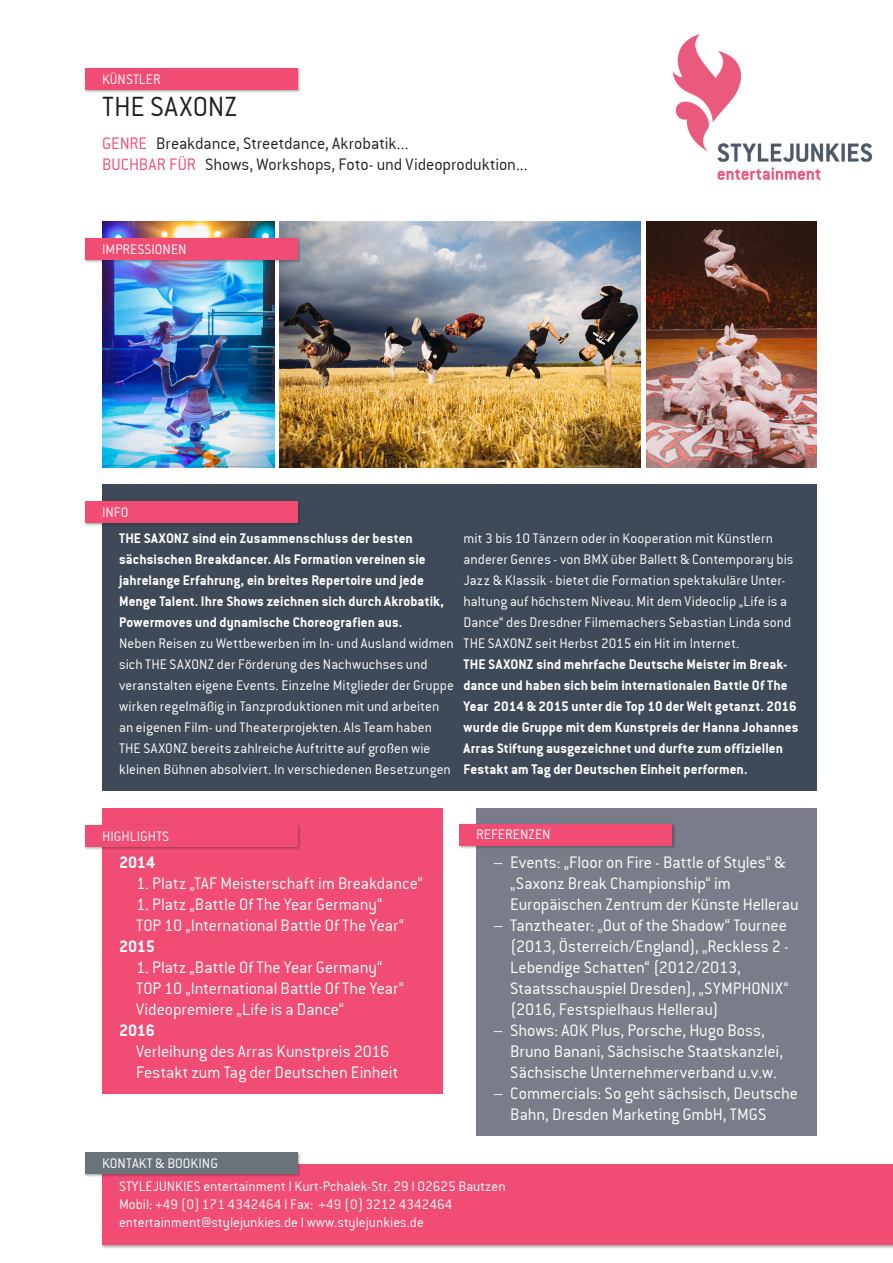
<style>
.page{position:relative;width:893px;height:1263px;background:#fff}
.page>*{position:absolute;margin:0;border:0;box-sizing:border-box;transform-origin:0 0}
.t1{font:30px "Conduit ITCTT Light";letter-spacing:.005em;color:#231f20}
.t2{font:18px/21px "Conduit ITCTT Light";letter-spacing:-.005em;color:#fff}
.t3{font:18px "Conduit ITCTT Light";letter-spacing:-.005em;color:#231f20}
.t4{font:18px "Conduit ITCTT Bold";letter-spacing:-.01em;color:#fff}
.t5{font:18px "Conduit ITCTT Light";color:#f04c74}
.t6{font:15px/21px "Conduit ITCTT Light";color:#fff}
.t7{font:15px/21px "Conduit ITCTT Bold";letter-spacing:.005em;color:#fff}
.s1{color:#f04c74}
</style>
<div class="page">
<img style="left:672px;top:34px;width:201px;height:146px">
<div style="left:102px;top:485px;width:714px;height:306px;background:#3e4a58"></div>
<div style="left:102px;top:808px;width:340px;height:285px;background:#f04c74"></div>
<div style="left:476px;top:808px;width:340px;height:327px;background:#7a7d89"></div>
<img style="left:102px;top:221px;width:173px;height:247px">
<img style="left:280px;top:221px;width:361px;height:247px">
<img style="left:647px;top:221px;width:169px;height:247px">
<div style="left:102px;top:1163px;width:791px;height:85px;background:#231f20;opacity:.35"></div>
<div style="left:102px;top:1164px;width:791px;height:81px;background:#f04c74"></div>
<div style="left:85px;top:1152px;width:216px;height:25px;background:#231f20;opacity:.35"></div>
<div style="left:85px;top:1152px;width:213px;height:22px;background:#697379"></div>
<div style="left:85px;top:68px;width:216px;height:25px;background:#231f20;opacity:.35"></div>
<div style="left:85px;top:68px;width:213px;height:21px;background:#f04c74"></div>
<div style="left:459px;top:823px;width:216px;height:26px;background:#231f20;opacity:.35"></div>
<div style="left:459px;top:824px;width:213px;height:21px;background:#f04c74"></div>
<div style="left:85px;top:501px;width:216px;height:26px;background:#231f20;opacity:.35"></div>
<div style="left:85px;top:502px;width:213px;height:21px;background:#f04c74"></div>
<div style="left:85px;top:238px;width:216px;height:25px;background:#231f20;opacity:.35"></div>
<div style="left:85px;top:238px;width:213px;height:21px;background:#f04c74"></div>
<div style="left:85px;top:824px;width:216px;height:26px;background:#231f20;opacity:.35"></div>
<div style="left:85px;top:825px;width:213px;height:21px;background:#f04c74"></div>
<p class="t6" style="left:102px;top:68px;width:24px">Künstler</p>
<h1 class="t1" style="left:102px;top:89px;width:137px">THE SAXONZ</h1>
<p class="t5" style="left:102px;top:133px;width:19px">Genre</p>
<p class="t3" style="left:156px;top:133px;width:254px">Breakdance, Streetdance, Akrobatik...</p>
<p class="t5" style="left:102px;top:154px;width:20px">Buchbar</p>
<p class="t3" style="left:169px;top:154px;width:360px"><span class="s1">für</span> Shows, Workshops, Foto- und Videoproduktion...</p>
<p class="t6" style="left:102px;top:238px;width:12px">Impressionen</p>
<p class="t6" style="left:102px;top:502px;width:12px">Info</p>
<p class="t7" style="left:119px;top:527px;width:326px">THE SAXONZ sind ein Zusammenschluss der besten sächsischen Breakdancer. Als Formation vereinen sie jahrelange Erfahrung, ein breites Repertoire und jede Menge Talent. Ihre Shows zeichnen sich durch Akrobatik, Powermoves und dynamische Choreografien aus.</p>
<p class="t6" style="left:119px;top:632px;width:336px">Neben Reisen zu Wettbewerben im In- und Ausland widmen sich THE SAXONZ der Förderung des Nachwuchses und veranstalten eigene Events. Einzelne Mitglieder der Gruppe wirken regelmäßig in Tanzproduktionen mit und arbeiten an eigenen Film- und Theaterprojekten. Als Team haben THE SAXONZ bereits zahlreiche Auftritte auf großen wie kleinen Bühnen absolviert. In verschiedenen Besetzungen</p>
<p class="t6" style="left:463px;top:527px;width:332px">mit 3 bis 10 Tänzern oder in Kooperation mit Künstlern anderer Genres - von BMX über Ballett &amp; Contemporary bis Jazz &amp; Klassik - bietet die Formation spektakuläre Unter&shy;haltung auf höchstem Niveau. Mit dem Videoclip „Life is a Dance“ des Dresdner Filmemachers Sebastian Linda sond THE SAXONZ seit Herbst 2015 ein Hit im Internet.</p>
<p class="t7" style="left:463px;top:653px;width:336px">THE SAXONZ sind mehrfache Deutsche Meister im Break&shy;dance und haben sich beim internationalen Battle Of The Year 2014 &amp; 2015 unter die Top 10 der Welt getanzt. 2016 wurde die Gruppe mit dem Kunstpreis der Hanna Johannes Arras Stiftung ausgezeichnet und durfte zum offiziellen Festakt am Tag der Deutschen Einheit performen.</p>
<p class="t6" style="left:102px;top:825px;width:16px">Highlights</p>
<p class="t4" style="left:119px;top:852px;width:38px">2014</p>
<p class="t2" style="left:136px;top:873px;width:289px">1. Platz „TAF Meisterschaft im Breakdance“</p>
<p class="t2" style="left:136px;top:894px;width:270px">1. Platz „Battle Of The Year Germany“<br>TOP 10 „International Battle Of The Year“</p>
<p class="t4" style="left:119px;top:936px;width:37px">2015</p>
<p class="t2" style="left:136px;top:957px;width:270px">1. Platz „Battle Of The Year Germany“<br>TOP 10 „International Battle Of The Year“<br>Videopremiere „Life is a Dance“</p>
<p class="t4" style="left:119px;top:1020px;width:37px">2016</p>
<p class="t2" style="left:136px;top:1041px;width:264px">Verleihung des Arras Kunstpreis 2016<br>Festakt zum Tag der Deutschen Einheit</p>
<p class="t6" style="left:102px;top:1152px;width:16px">Kontakt</p>
<p class="t6" style="left:155px;top:1152px;width:28px">&amp; Booking</p>
<p class="t6" style="left:476px;top:824px;width:16px">Referenzen</p>
<p class="t2" style="left:510px;top:852px;width:290px;text-indent:-17px">– Events: „Floor on Fire - Battle of Styles“ &amp; „Saxonz Break Championship“ im<br>Europäischen Zentrum der Künste Hellerau</p>
<p class="t2" style="left:510px;top:915px;width:280px;text-indent:-17px">– Tanztheater: „Out of the Shadow“ Tournee (2013, Österreich/England), „Reckless 2 - Lebendige Schatten“ (2012/2013, Staatsschauspiel Dresden), „SYMPHONIX“ (2016, Festspielhaus Hellerau)</p>
<p class="t2" style="left:510px;top:1020px;width:274px;text-indent:-17px">– Shows: AOK Plus, Porsche, Hugo Boss,<br>Bruno Banani, Sächsische Staatskanzlei,<br>Sächsische Unternehmerverband u.v.w.</p>
<p class="t2" style="left:510px;top:1083px;width:289px;text-indent:-17px">– Commercials: So geht sächsisch, Deutsche<br>Bahn, Dresden Marketing GmbH, TMGS</p>
<p class="t6" style="left:119px;top:1177px;width:388px;line-height:18px">STYLEJUNKIES entertainment I Kurt-Pchalek-Str. 29 I 02625 Bautzen<br>Mobil: +49 (0) 171 4342464 I Fax: +49 (0)3212 4342464 entertainment@stylejunkies.de I www.stylejunkies.de</p>
</div>
